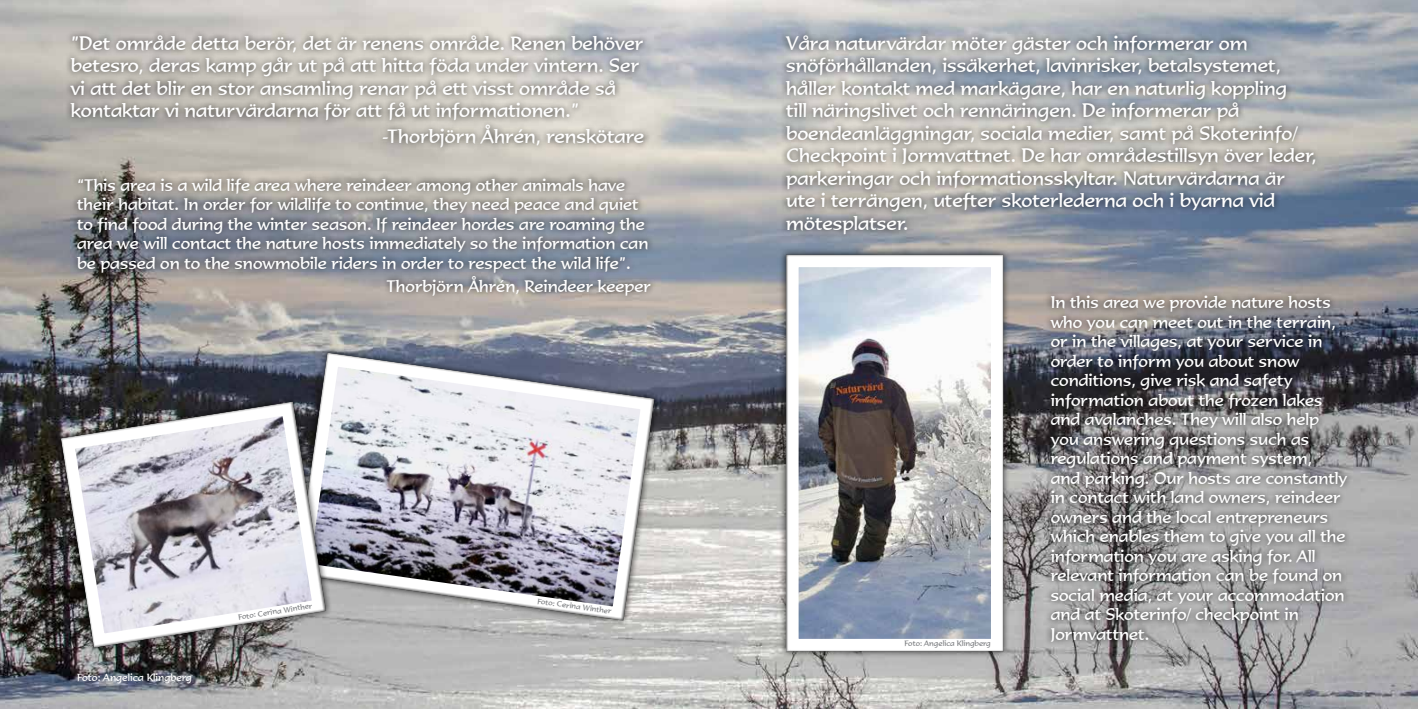
<style>
.page{position:relative;width:1418px;height:709px;background:#fff}
.page>*{position:absolute;margin:0;border:0;box-sizing:border-box;transform-origin:0 0}
.t1{font:18.75px/22.5px "Formal 436 BT";color:#fff}
.t2{font:16.25px/19.5px "Formal 436 BT";color:#fff}
.t3{font:10px "Formal 436 BT";color:#fff}
.t4{font:7.5px "Formal 436 BT";color:#808285}
</style>
<div class="page">
<img style="left:0;top:0;width:1417px;height:709px">
<div style="left:64px;top:29px;width:586px;height:125px;background:#000;opacity:.75"></div>
<div style="left:71px;top:172px;width:586px;height:130px;background:#000;opacity:.75"></div>
<div style="left:779px;top:29px;width:542px;height:211px;background:#000;opacity:.75"></div>
<div style="left:1044px;top:289px;width:309px;height:358px;background:#000;opacity:.75"></div>
<div style="left:779px;top:248px;width:231px;height:410px;background:#000;opacity:.75"></div>
<div style="left:786px;top:254px;width:217px;height:398px;background:#000;opacity:.75"></div>
<div style="left:290px;top:346px;width:370px;height:280px;background:#000;opacity:.75"></div>
<svg style="left:295px;top:352px;width:360px;height:269px"></svg>
<div style="left:54px;top:395px;width:278px;height:259px;background:#000;opacity:.75"></div>
<svg style="left:60px;top:400px;width:267px;height:248px;background:#b2b0b7"></svg>
<p class="t1" style="left:71px;top:31px;width:574px">”Det område detta berör, det är renens område. Renen behöver betesro, deras kamp går ut på att hitta föda under vintern. Ser vi att det blir en stor ansamling renar på ett visst område så kontaktar vi naturvärdarna för att få ut informationen.”</p>
<p class="t1" style="left:382px;top:125px;width:263px">-Thorbjörn Åhrén, renskötare</p>
<p class="t2" style="left:77px;top:175px;width:573px">“This area is a wild life area where reindeer among other animals have their habitat. In order for wildlife to continue, they need peace and quiet to find food during the winter season. If reindeer hordes are roaming the area we will contact the nature hosts immediately so the information can be passed on to the snowmobile riders in order to respect the wild life”.</p>
<p class="t2" style="left:386px;top:276px;width:266px">Thorbjörn Åhrén, Reindeer keeper</p>
<p class="t3" style="left:77px;top:671px;width:116px">Foto: Angelica Klingberg</p>
<p class="t4" style="left:238px;top:612px;width:76px;rotate:-9deg">Foto: Cerina Winther</p>
<p class="t4" style="left:538px;top:596px;width:76px;rotate:8deg">Foto: Cerina Winther</p>
<p class="t1" style="left:786px;top:31px;width:532px">Våra naturvärdar möter gäster och informerar om snöförhållanden, issäkerhet, lavinrisker, betalsystemet, håller kontakt med markägare, har en naturlig koppling<br>till näringslivet och rennäringen. De informerar på boendeanläggningar, sociala medier, samt på Skoterinfo/ Checkpoint i Jormvattnet. De har områdestillsyn över leder, parkeringar och informationsskyltar. Naturvärdarna är ute i terrängen, utefter skoterlederna och i byarna vid mötesplatser.</p>
<p class="t4" style="left:904px;top:639px;width:88px">Foto: Angelica Klingberg</p>
<p class="t2" style="left:1050px;top:292px;width:298px">In this area we provide nature hosts who you can meet out in the terrain, or in the villages, at your service in order to inform you about snow conditions, give risk and safety information about the frozen lakes and avalanches. They will also help you answering questions such as regulations and payment system,<br>and parking. Our hosts are constantly in contact with land owners, reindeer owners and the local entrepreneurs which enables them to give you all the information you are asking for. All relevant information can be found on social media, at your accommodation and at Skoterinfo/ checkpoint in Jormvattnet.</p>
</div>
